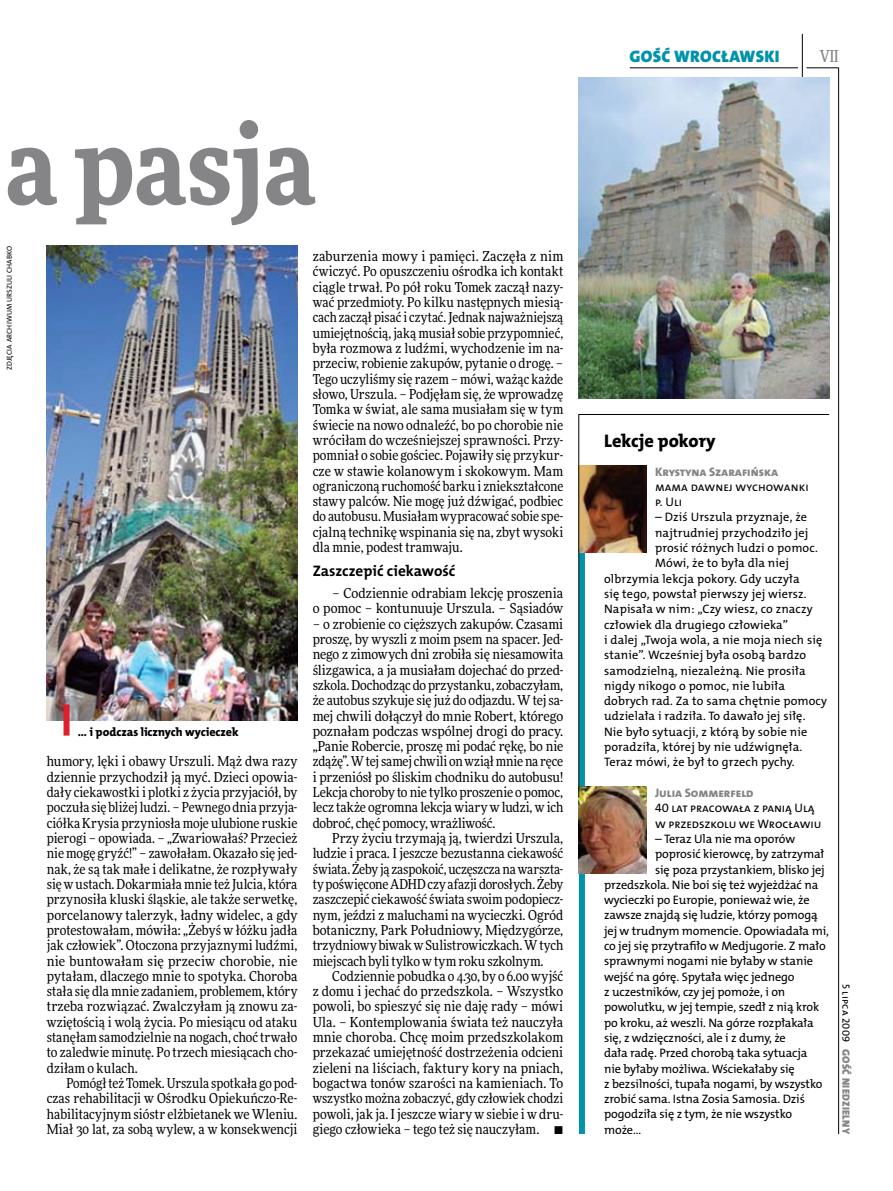
<style>
.page{position:relative;width:893px;height:1191px;background:#fff}
.page>*{position:absolute;margin:0;border:0;box-sizing:border-box;transform-origin:0 0}
.t1{font:900 108px "Freeday Narrow";color:#858486}
.t2{font:18.3px "The Mix HP8 Ex Bld";letter-spacing:-.005em;color:#000}
.t3{font:16.65px "The Mix HP9 Blk";letter-spacing:.02em;color:#0093aa}
.t4{font:500 16.5px "Freeday Narrow";color:#858486;scale:.9 1}
.t5{font:15.3px "The Mix HP7 Bld";color:#000}
.t6{font:13.65px/15.3px "Freeday Narrow News";color:#000;text-align:justify}
.t7{font:12.3px/15.3px "The Mix HP5 Plain";letter-spacing:-.01em;color:#000}
.t8{font:12.3px "The Mix HP5 Plain";letter-spacing:.01em;color:#000}
.t9{font:12.3px "The Mix HP8 Ex Bld";letter-spacing:-.005em;color:#858486}
.t10{font:12px "The Mix HP8 Ex Bld";letter-spacing:-.005em;color:#000}
.t11{font:10.5px "The Mix HP9 Blk";letter-spacing:.025em;color:#858486}
.t12{font:10.5px "The Mix HP5 Plain";letter-spacing:.02em;color:#000}
.t13{font:7.2px "The Mix HP5 Plain";letter-spacing:.015em;color:#000}
</style>
<div class="page">
<hr style="left:806px;top:68px;width:33px;height:1px;background:#000">
<hr style="left:630px;top:68px;width:168px;height:1px;background:#000">
<hr style="left:838px;top:68px;width:1px;height:1066px;background:#000">
<hr style="left:802px;top:34px;width:1px;height:43px;background:#000">
<div style="left:579px;top:468px;width:6px;height:666px;background:#0093aa"></div>
<img style="left:579px;top:797px;width:68px;height:76px">
<svg style="left:578px;top:414px;width:252px;height:383px"></svg>
<img style="left:579px;top:77px;width:250px;height:322px">
<img style="left:47px;top:246px;width:250px;height:474px">
<div style="left:64px;top:704px;width:6px;height:31px;background:#df1f2a"></div>
<h1 class="t1" style="left:5px;top:95px;width:312px">a pasja</h1>
<p class="t13" style="left:5px;top:370px;width:126px;rotate:-90deg">Zdjęcia Archiwum Urszu li Chabko</p>
<p class="t10" style="left:78px;top:724px;width:163px">… i podczas licznych wycieczek</p>
<p class="t6" style="left:47px;top:754px;width:252px">humory, lęki i obawy Urszuli. Mąż dwa razy dziennie przychodził ją myć. Dzieci opowia&shy;dały ciekawostki i plotki z życia przyjaciół, by poczuła się bliżej ludzi. – Pewnego dnia przyja&shy;ciółka Krysia przyniosła moje ulubione ruskie pierogi – opowiada. – „Zwariowałaś? Przecież nie mogę gryźć!” – zawołałam. Okazało się jed&shy;nak, że są tak małe i delikatne, że rozpływały się w ustach. Dokarmiała mnie też Julcia, która przynosiła kluski śląskie, ale także serwetkę, porcelanowy talerzyk, ładny widelec, a gdy protestowałam, mówiła: „Żebyś w łóżku jadła jak człowiek”. Otoczona przyjaznymi ludźmi, nie buntowałam się przeciw chorobie, nie pytałam, dlaczego mnie to spotyka. Choroba stała się dla mnie zadaniem, problemem, który trzeba rozwiązać. Zwalczyłam ją znowu za&shy;wziętością i wolą życia. Po miesiącu od ataku stanęłam samodzielnie na nogach, choć trwało to zaledwie minutę. Po trzech miesiącach cho&shy;dziłam o kulach.</p>
<p class="t6" style="left:47px;top:1075px;width:252px;text-indent:20px">Pomógł też Tomek. Urszula spotkała go pod&shy;czas rehabilitacji w Ośrodku Opiekuńczo-Re&shy;habilitacyjnym sióstr elżbietanek we Wleniu.<br>Miał 30 lat, za sobą wylew, a w konsekwencji</p>
<p class="t6" style="left:313px;top:248px;width:252px">zaburzenia mowy i pamięci. Zaczęła z nim ćwiczyć. Po opuszczeniu ośrodka ich kontakt ciągle trwał. Po pół roku Tomek zaczął nazy&shy;wać przedmioty. Po kilku następnych miesią&shy;cach zaczął pisać i czytać. Jednak najważniejszą umiejętnością, jaką musiał sobie przypomnieć, była rozmowa z ludźmi, wychodzenie im na&shy;przeciw, robienie zakupów, pytanie o drogę. – Tego uczyliśmy się razem – mówi, ważąc każde słowo, Urszula. – Podjęłam się, że wprowadzę Tomka w świat, ale sama musiałam się w tym świecie na nowo odnaleźć, bo po chorobie nie wróciłam do wcześniejszej sprawności. Przy&shy;pomniał o sobie gościec. Pojawiły się przykur&shy;cze w stawie kolanowym i skokowym. Mam ograniczoną ruchomość barku i zniekształcone stawy palców. Nie mogę już dźwigać, podbiec do autobusu. Musiałam wypracować sobie spe&shy;cjalną technikę wspinania się na, zbyt wysoki dla mnie, podest tramwaju.</p>
<p class="t5" style="left:313px;top:561px;width:144px">Zaszczepić ciekawość</p>
<p class="t6" style="left:313px;top:585px;width:252px;text-align:right">– Codziennie odrabiam lekcję proszenia<br>o pomoc – kontunuuje Urszula. – Sąsiadów</p>
<p class="t6" style="left:313px;top:616px;width:252px">– o zrobienie co cięższych zakupów. Czasami proszę, by wyszli z moim psem na spacer. Jed&shy;nego z zimowych dni zrobiła się niesamowita ślizgawica, a ja musiałam dojechać do przed&shy;szkola. Dochodząc do przystanku, zobaczyłam, że autobus szykuje się już do odjazdu. W tej sa&shy;mej chwili dołączył do mnie Robert, którego poznałam podczas wspólnej drogi do pracy. „Panie Robercie, proszę mi podać rękę, bo nie zdążę”. Wtej samej chwili on wziął mnie na ręce i przeniósł po śliskim chodniku do autobusu!<br>Lekcja choroby to nie tylko proszenie o pomoc, lecz także ogromna lekcja wiary w ludzi, w ich dobroć, chęć pomocy, wrażliwość.</p>
<p class="t6" style="left:313px;top:830px;width:252px;text-indent:20px">Przy życiu trzymają ją, twierdzi Urszula, ludzie i praca. I jeszcze bezustanna ciekawość świata. Żeby ją zaspokoić, uczęszcza na warszta&shy;ty poświęcone ADHD czy afazji dorosłych. Żeby zaszczepić ciekawość świata swoim podopiecz&shy;nym, jeździ z maluchami na wycieczki. Ogród botaniczny, Park Południowy, Międzygórze, trzydniowy biwak wSulistrowiczkach. Wtych miejscach byli tylko w tym roku szkolnym.</p>
<p class="t6" style="left:313px;top:968px;width:252px;text-indent:20px">Codziennie pobudka o 4.30, by o 6.00 wyjść z domu i jechać do przedszkola. – Wszystko powoli, bo spieszyć się nie daję rady – mówi Ula. – Kontemplowania świata też nauczyła mnie choroba. Chcę moim przedszkolakom przekazać umiejętność dostrzeżenia odcieni zieleni na liściach, faktury kory na pniach, bogactwa tonów szarości na kamieniach. To wszystko można zobaczyć, gdy człowiek chodzi powoli, jak ja. I jeszcze wiary w siebie i w dru&shy;giego człowieka – tego też się nauczyłam. •</p>
<p class="t3" style="left:629px;top:46px;width:152px">GOŚĆ WROCŁAWSKI</p>
<p class="t4" style="left:820px;top:46px;width:22px">VII</p>
<h2 class="t2" style="left:604px;top:429px;width:113px">Lekcje pokory</h2>
<p class="t9" style="left:655px;top:463px;width:125px">Krystyna Szarafińska</p>
<p class="t7" style="left:655px;top:479px;width:155px">mama dawnej wychowanki p. Uli</p>
<p class="t8" style="left:655px;top:509px;width:153px">– Dziś Urszula przyznaje, że</p>
<p class="t7" style="left:655px;top:525px;width:155px">najtrudniej przychodziło jej</p>
<p class="t7" style="left:655px;top:540px;width:164px">prosić różnych ludzi o pomoc.</p>
<p class="t8" style="left:655px;top:555px;width:136px">Mówi, że to była dla niej</p>
<p class="t8" style="left:604px;top:570px;width:197px">olbrzymia lekcja pokory. Gdy uczyła</p>
<p class="t8" style="left:604px;top:586px;width:204px">się tego, powstał pierwszy jej wiersz.</p>
<p class="t8" style="left:604px;top:601px;width:210px">N apisała w nim: „Czy wiesz, co znaczy</p>
<p class="t7" style="left:604px;top:617px;width:186px">człowiek dla drugiego człowieka”</p>
<p class="t7" style="left:604px;top:632px;width:220px">i dalej „Twoja wola, a nie moja niech się</p>
<p class="t8" style="left:604px;top:647px;width:204px">stanie”. Wcześniej była osobą bardzo</p>
<p class="t8" style="left:604px;top:662px;width:203px">samodzielną, niezależną. Nie prosiła</p>
<p class="t7" style="left:604px;top:678px;width:182px">nigdy nikogo o pomoc, nie lubiła</p>
<p class="t8" style="left:604px;top:693px;width:224px">dobrych rad. Za to sama chętnie pomocy</p>
<p class="t7" style="left:604px;top:708px;width:203px">udzielała i radziła. To dawało jej siłę.</p>
<p class="t8" style="left:604px;top:723px;width:205px">N ie było sytuacji, z którą by sobie nie</p>
<p class="t8" style="left:604px;top:739px;width:200px">poradziła, której by nie udźwignęła.</p>
<p class="t8" style="left:604px;top:754px;width:192px">Teraz mówi, że był to grzech pychy.</p>
<p class="t9" style="left:655px;top:785px;width:100px">Julia Sommerfeld</p>
<p class="t7" style="left:655px;top:800px;width:168px">40 lat pracowała z panią Ulą w przedszkolu we Wrocławiu</p>
<p class="t7" style="left:655px;top:831px;width:142px">– Teraz Ula nie ma oporów</p>
<p class="t7" style="left:655px;top:846px;width:171px">poprosić kierowcę, by zatrzymał</p>
<p class="t7" style="left:655px;top:862px;width:172px">się poza przystankiem, blisko jej</p>
<p class="t7" style="left:604px;top:877px;width:216px">przedszkola. N ie boi się też wyjeżdżać na</p>
<p class="t7" style="left:604px;top:892px;width:207px">wycieczki po Europie, ponieważ wie, że</p>
<p class="t7" style="left:604px;top:907px;width:215px">zawsze znajdą się ludzie, którzy pomogą</p>
<p class="t7" style="left:604px;top:923px;width:226px">jej w trudnym momencie. Opowiadała mi,</p>
<p class="t7" style="left:604px;top:938px;width:223px">co jej się przytrafiło w Medjugorie. Z mało</p>
<p class="t7" style="left:604px;top:953px;width:210px">sprawnymi nogami nie byłaby w stanie</p>
<p class="t7" style="left:604px;top:969px;width:192px">wejść na górę. Spytała więc jednego</p>
<p class="t7" style="left:604px;top:984px;width:183px">z uczestników, czy jej pomoże, i on</p>
<p class="t7" style="left:604px;top:999px;width:217px">powolutku, w jej tempie, szedł z nią krok</p>
<p class="t7" style="left:604px;top:1015px;width:211px">po kroku, aż weszli. N a górze rozpłakała</p>
<p class="t7" style="left:604px;top:1030px;width:183px">się, z wdzięczności, ale i z dumy, że</p>
<p class="t7" style="left:604px;top:1045px;width:205px">dała radę. Przed chorobą taka sytuacja</p>
<p class="t7" style="left:604px;top:1060px;width:192px">nie byłaby możliwa. Wściekałaby się</p>
<p class="t7" style="left:604px;top:1076px;width:220px">z bezsilności, tupała nogami, by wszystko</p>
<p class="t7" style="left:604px;top:1091px;width:202px">zrobić sama. I stna Zosia Samosia. Dziś</p>
<p class="t7" style="left:604px;top:1106px;width:190px">pogodziła się z tym, że nie wszystko</p>
<p class="t7" style="left:604px;top:1122px;width:39px">może…</p>
<p class="t12" style="left:853px;top:984px;width:59px;rotate:90deg">5 lipca 2009</p>
<p class="t11" style="left:853px;top:1049px;width:86px;rotate:90deg">GOŚĆ NIEDZIELNY</p>
</div>
